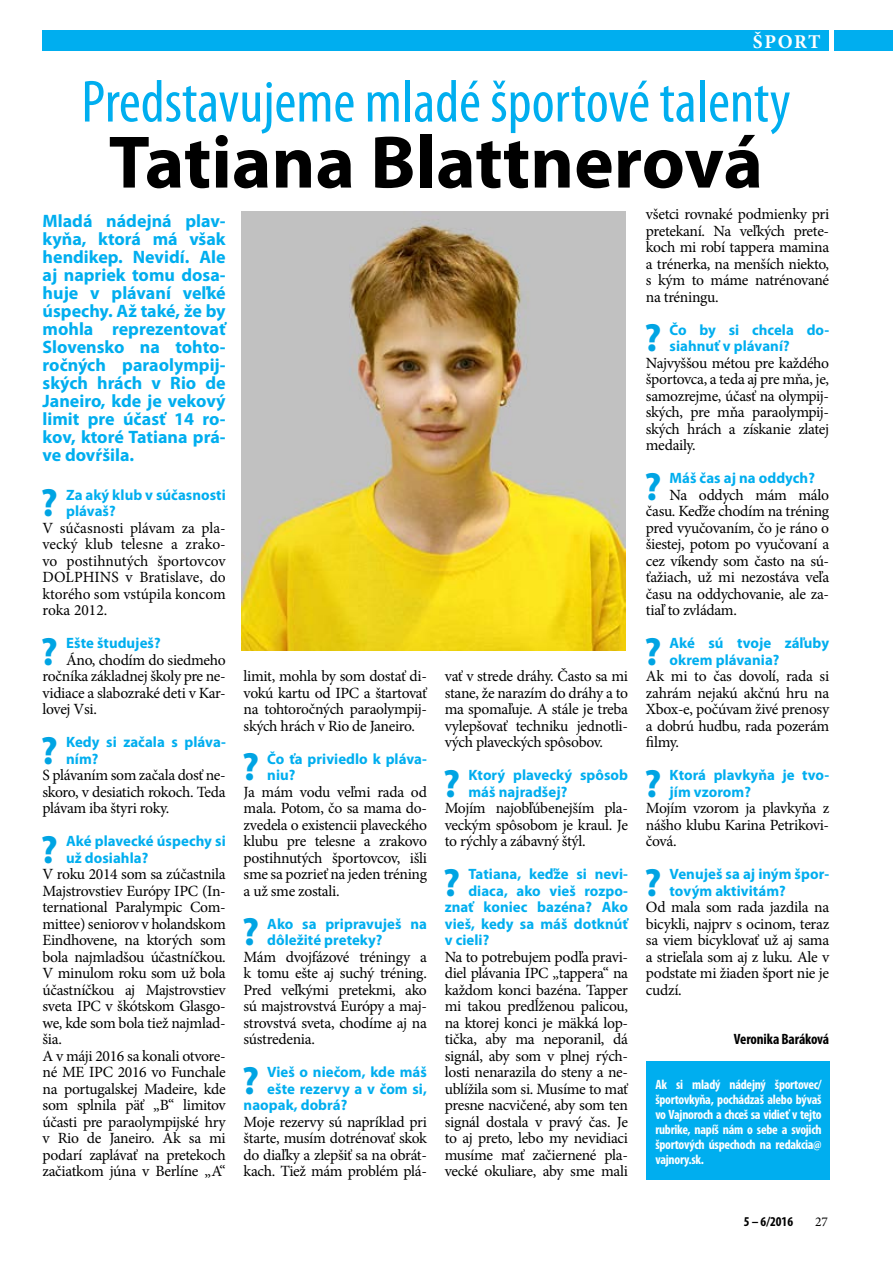
<style>
.page{position:relative;width:893px;height:1263px;background:#fff}
.page>*{position:absolute;margin:0;border:0;box-sizing:border-box;transform-origin:0 0}
.t1{font:700 75px "Myriad Pro";color:#000}
.t2{font:condensed 60px "Myriad Pro";color:#00aeef}
.t3{font:700 39.45px "Myriad Pro";color:#00a4e3}
.t4{font:700 19.5px "Minion Pro";letter-spacing:.075em;color:#fff}
.t5{font:700 18px/18px "Myriad Pro";color:#00aeef;text-align:justify}
.t6{font:15.6px/16.5px "Minion Pro";letter-spacing:-.02em;color:#000;text-align:justify}
.t7{font:700 15px/16.5px "Myriad Pro";letter-spacing:.005em;color:#00aeef}
.t8{font:700 condensed 15px "Myriad Pro";letter-spacing:-.01em;color:#000}
.t9{font:700 condensed 13.5px/15px "Myriad Pro";letter-spacing:-.02em;color:#fff;text-align:justify}
.t10{font:700 condensed 13.5px "Myriad Pro";color:#000}
.t11{font:13.5px "Minion Pro";color:#000}
</style>
<div class="page">
<div style="left:43px;top:30px;width:786px;height:21px;background:#00aeef"></div>
<div style="left:835px;top:30px;width:58px;height:21px;background:#00aeef"></div>
<div style="left:646px;top:1061px;width:183px;height:119px;background:#00aeef"></div>
<img style="left:242px;top:212px;width:383px;height:439px">
<p class="t4" style="left:753px;top:28px;width:69px">ŠPORT</p>
<h2 class="t2" style="left:81px;top:65px;width:711px">Predstavujeme mladé športové talenty</h2>
<h1 class="t1" style="left:109px;top:113px;width:656px">Tatiana Blattnerová</h1>
<p class="t5" style="left:43px;top:211px;width:185px">Mladá nádejná plav&shy;kyňa, ktorá má však hendikep. Nevidí. Ale aj napriek tomu dosa&shy;huje v plávaní veľké úspechy. Až také, že by mohla reprezentovať Slovensko na tohto&shy;ročných paraolympij&shy;ských hrách v Rio de Janeiro, kde je vekový limit pre účasť 14 ro&shy;kov, ktoré Tatiana prá&shy;ve dovŕšila.</p>
<h3 class="t3" style="left:41px;top:477px;width:19px">?</h3>
<p class="t7" style="left:66px;top:486px;width:161px">Za aký klub v súčasnosti plávaš?</p>
<p class="t6" style="left:43px;top:519px;width:185px">V súčasnosti plávam za pla&shy;vecký klub telesne a zrako&shy;vo postihnutých športovcov DOLPHINS v Bratislave, do ktorého som vstúpila koncom roka 2012.</p>
<h3 class="t3" style="left:41px;top:625px;width:19px">?</h3>
<p class="t7" style="left:66px;top:634px;width:96px">Ešte študuješ?</p>
<p class="t6" style="left:646px;top:206px;width:185px">všetci rovnaké podmienky pri pretekaní. Na veľkých prete&shy;koch mi robí tappera mamina a trénerka, na menších niekto, s kým to máme natrénované na tréningu.</p>
<h3 class="t3" style="left:644px;top:312px;width:19px">?</h3>
<p class="t7" style="left:670px;top:321px;width:161px">Čo by si chcela do&shy;siahnuť v plávaní?</p>
<p class="t6" style="left:646px;top:354px;width:185px">Najvyššou métou pre každého športovca, a teda aj pre mňa, je, samozrejme, účasť na olympij&shy;ských, pre mňa paraolympij&shy;ských hrách a získanie zlatej medaily.</p>
<h3 class="t3" style="left:644px;top:460px;width:19px">?</h3>
<p class="t7" style="left:670px;top:469px;width:147px">Máš čas aj na oddych?</p>
<p class="t6" style="left:646px;top:486px;width:185px;text-indent:24px">Na oddych mám málo času. Keďže chodím na tréning pred vyučovaním, čo je ráno o šiestej, potom po vyučovaní a cez víkendy som často na sú&shy;ťažiach, už mi nezostáva veľa času na oddychovanie, ale za&shy;tiaľ to zvládam.</p>
<h3 class="t3" style="left:644px;top:625px;width:19px">?</h3>
<p class="t7" style="left:670px;top:634px;width:161px">Aké sú tvoje záľuby okrem plávania?</p>
<p class="t6" style="left:646px;top:668px;width:185px">Ak mi to čas dovolí, rada si zahrám nejakú akčnú hru na Xbox-e, počúvam živé prenosy a dobrú hudbu, rada pozerám filmy.</p>
<h3 class="t3" style="left:644px;top:757px;width:19px">?</h3>
<p class="t7" style="left:670px;top:766px;width:161px">Ktorá plavkyňa je tvo&shy;jím vzorom?</p>
<p class="t6" style="left:646px;top:800px;width:185px">Mojím vzorom ja plavkyňa z nášho klubu Karina Petrikovi&shy;čová.</p>
<h3 class="t3" style="left:644px;top:856px;width:19px">?</h3>
<p class="t7" style="left:670px;top:865px;width:161px">Venuješ sa aj iným špor&shy;tovým aktivitám?</p>
<p class="t6" style="left:646px;top:899px;width:185px">Od mala som rada jazdila na bicykli, najprv s ocinom, teraz sa viem bicyklovať už aj sama a strieľala som aj z luku. Ale v podstate mi žiaden šport nie je cudzí.</p>
<p class="t8" style="left:734px;top:1030px;width:97px">Veronika Baráková</p>
<p class="t9" style="left:655px;top:1076px;width:168px">Ak si mladý nádejný športovec/ športovkyňa, pochádzaš alebo bývaš vo Vajnoroch a chceš sa vidieť v tejto rubrike, napíš nám o sebe a svojich športových úspechoch na redakcia@ vajnory.sk.</p>
<p class="t6" style="left:43px;top:651px;width:185px;text-indent:24px">Áno, chodím do siedmeho ročníka základnej školy pre ne&shy;vidiace a slabozraké deti v Kar&shy;lovej Vsi.</p>
<h3 class="t3" style="left:41px;top:724px;width:19px">?</h3>
<p class="t7" style="left:66px;top:733px;width:161px">Kedy si začala s pláva&shy;ním?</p>
<p class="t6" style="left:43px;top:767px;width:185px">S plávaním som začala dosť ne&shy;skoro, v desiatich rokoch. Teda plávam iba štyri roky.</p>
<h3 class="t3" style="left:41px;top:823px;width:19px">?</h3>
<p class="t7" style="left:66px;top:832px;width:161px">Aké plavecké úspechy si už dosiahla?</p>
<p class="t6" style="left:43px;top:866px;width:185px;text-align:left">V roku 2014 som sa zúčastnila<br>Majstrovstiev Európy IPC (In&shy;ternational Paralympic Com&shy;mittee) seniorov v holandskom<br>Eindhovene, na ktorých som bola najmladšou účastníčkou.<br>V minulom roku som už bola účastníčkou aj Majstrovstiev sveta IPC v škótskom Glasgo&shy;we, kde som bola tiež najmlad&shy;šia.<br>A v máji 2016 sa konali otvore&shy;né ME IPC 2016 vo Funchale na portugalskej Madeire, kde som splnila päť „B“ limitov účasti pre paraolympijské hry v Rio de Janeiro. Ak sa mi podarí zaplávať na pretekoch začiatkom júna v Berlíne „A“</p>
<p class="t6" style="left:445px;top:668px;width:185px">vať v strede dráhy. Často sa mi stane, že narazím do dráhy a to ma spomaľuje. A stále je treba vylepšovať techniku jednotli&shy;vých plaveckých spôsobov.</p>
<h3 class="t3" style="left:443px;top:757px;width:19px">?</h3>
<p class="t7" style="left:468px;top:766px;width:161px">Ktorý plavecký spôsob máš najradšej?</p>
<p class="t6" style="left:445px;top:800px;width:185px">Mojím najobľúbenejším pla&shy;veckým spôsobom je kraul. Je to rýchly a zábavný štýl.</p>
<h3 class="t3" style="left:443px;top:856px;width:19px">?</h3>
<p class="t7" style="left:468px;top:865px;width:161px">Tatiana, keďže si nevi-</p>
<p class="t6" style="left:244px;top:668px;width:185px">limit, mohla by som dostať di&shy;vokú kartu od IPC a štartovať na tohtoročných paraolympij&shy;ských hrách v Rio de Janeiro.</p>
<h3 class="t3" style="left:242px;top:741px;width:19px">?</h3>
<p class="t7" style="left:267px;top:750px;width:161px">Čo ťa priviedlo k pláva&shy;niu?</p>
<p class="t6" style="left:244px;top:783px;width:185px">Ja mám vodu veľmi rada od mala. Potom, čo sa mama do&shy;zvedela o existencii plaveckého klubu pre telesne a zrakovo postihnutých športovcov, išli sme sa pozrieť na jeden tréning a už sme zostali.</p>
<h3 class="t3" style="left:242px;top:906px;width:19px">?</h3>
<p class="t7" style="left:267px;top:915px;width:161px">Ako sa pripravuješ na dôležité preteky?</p>
<p class="t6" style="left:244px;top:948px;width:185px">Mám dvojfázové tréningy a k tomu ešte aj suchý tréning.<br>Pred veľkými pretekmi, ako sú majstrovstvá Európy a maj&shy;strovstvá sveta, chodíme aj na sústredenia.</p>
<h3 class="t3" style="left:242px;top:1054px;width:19px">?</h3>
<p class="t7" style="left:267px;top:1063px;width:161px">Vieš o niečom, kde máš</p>
<p class="t7" style="left:468px;top:882px;width:161px">diaca, ako vieš rozpo-</p>
<p class="t7" style="left:445px;top:898px;width:185px">znať koniec bazéna? Ako</p>
<p class="t7" style="left:445px;top:915px;width:185px">vieš, kedy sa máš dotknúť</p>
<p class="t7" style="left:445px;top:931px;width:46px">v cieli?</p>
<p class="t6" style="left:445px;top:948px;width:185px">Na to potrebujem podľa pravi&shy;diel plávania IPC „tappera“ na každom konci bazéna. Tapper mi takou predĺženou palicou, na ktorej konci je mäkká lop&shy;tička, aby ma neporanil, dá signál, aby som v plnej rých&shy;losti nenarazila do steny a ne&shy;ublížila som si. Musíme to mať presne nacvičené, aby som ten signál dostala v pravý čas. Je to aj preto, lebo my nevidiaci musíme mať začiernené pla&shy;vecké okuliare, aby sme mali</p>
<p class="t7" style="left:267px;top:1080px;width:161px">ešte rezervy a v čom si,</p>
<p class="t7" style="left:244px;top:1096px;width:105px">naopak, dobrá?</p>
<p class="t6" style="left:244px;top:1113px;width:185px">Moje rezervy sú napríklad pri štarte, musím dotrénovať skok do diaľky a zlepšiť sa na obrát&shy;kach. Tiež mám problém plá-</p>
<p class="t10" style="left:744px;top:1213px;width:51px">5 – 6/2016</p>
<p class="t11" style="left:815px;top:1212px;width:14px">27</p>
</div>
